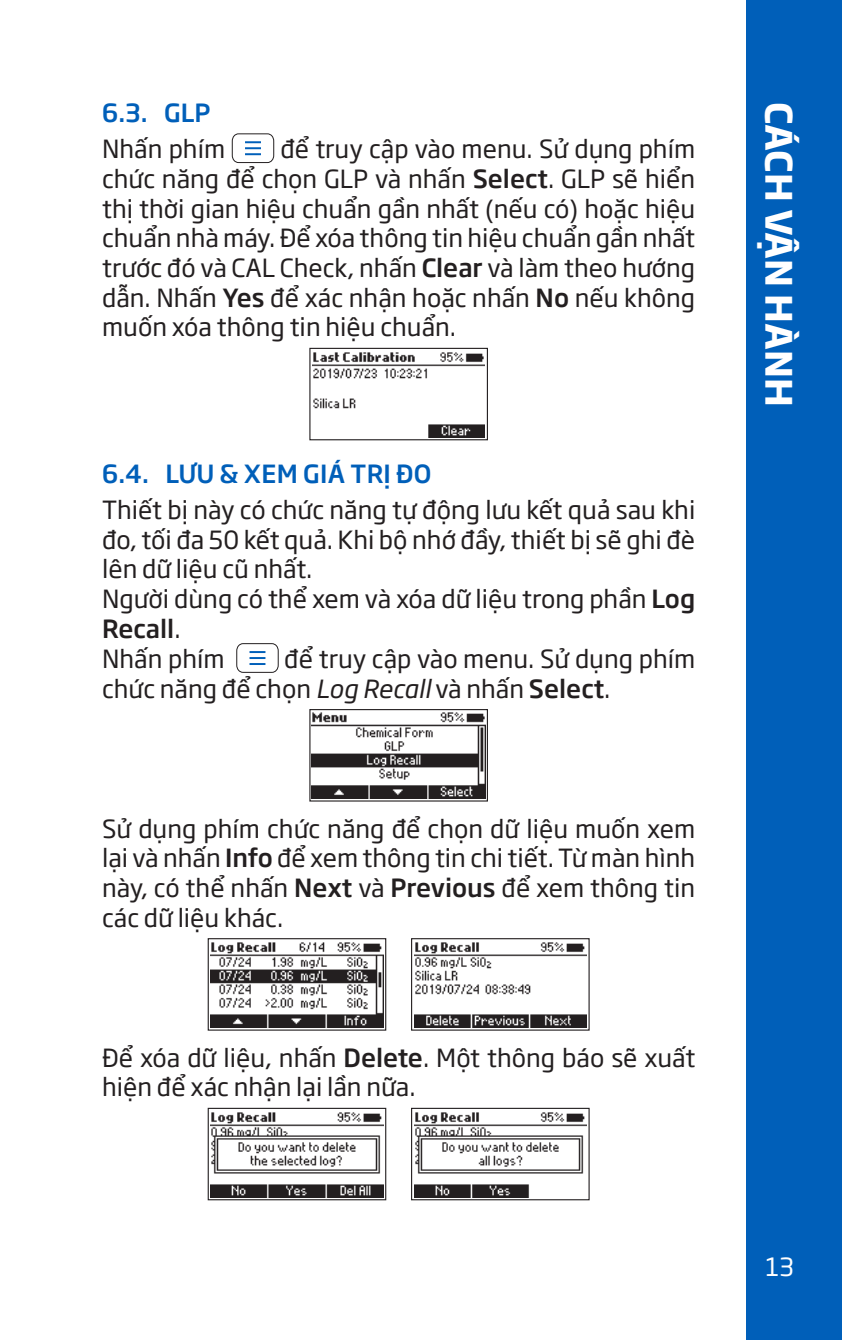
<style>
.page{position:relative;width:842px;height:1340px;background:#fff}
.page>*{position:absolute;margin:0;border:0;box-sizing:border-box;transform-origin:0 0}
.t1{font:700 36px "SVN Soho Gothic";color:#fff}
.body_text_MAN{font:24.75px/29.7px "SVN Soho Gothic";color:#231f20;text-align:justify}
.t2{font:500 24.75px "SVN Soho Gothic";letter-spacing:.015em;color:#005fb9}
.t3{font:24.75px "SVN Soho Gothic";color:#fff}
.s1{font-weight:500}
.s2{font-style:italic}
</style>
<div class="page">
<div style="left:746px;top:0;width:96px;height:1339px;background:#005fb9"></div>
<svg style="left:232px;top:134px;width:42px;height:29px"></svg>
<img style="left:313px;top:352px;width:172px;height:85px">
<div style="left:309px;top:348px;width:179px;height:92px;border:1px solid #231f20"></div>
<svg style="left:236px;top:643px;width:42px;height:29px"></svg>
<img style="left:312px;top:712px;width:173px;height:87px">
<div style="left:309px;top:709px;width:179px;height:92px;border:1px solid #231f20"></div>
<img style="left:211px;top:942px;width:172px;height:85px">
<div style="left:208px;top:938px;width:178px;height:92px;border:1px solid #231f20"></div>
<img style="left:414px;top:942px;width:172px;height:85px">
<div style="left:411px;top:938px;width:179px;height:92px;border:1px solid #231f20"></div>
<img style="left:211px;top:1112px;width:172px;height:85px">
<div style="left:208px;top:1107px;width:178px;height:93px;border:1px solid #231f20"></div>
<img style="left:414px;top:1112px;width:172px;height:85px">
<div style="left:411px;top:1107px;width:179px;height:93px;border:1px solid #231f20"></div>
<p class="t2" style="left:102px;top:93px;width:110px">6.3. GLP</p>
<p class="body_text_MAN" style="left:102px;top:133px;width:125px">Nhấn phím</p>
<p class="body_text_MAN" style="left:102px;top:133px;width:595px;text-indent:178px">để truy cập vào menu. Sử dụng phím chức năng để chọn GLP và nhấn <span class="s1">Select</span>. GLP sẽ hiển thị thời gian hiệu chuẩn gần nhất (nếu có) hoặc hiệu chuẩn nhà máy. Để xóa thông tin hiệu chuẩn gần nhất trước đó và CAL Check, nhấn <span class="s1">Clear</span> và làm theo hướng dẫn. Nhấn <span class="s1">Yes</span> để xác nhận hoặc nhấn <span class="s1">No</span> nếu không muốn xóa thông tin hiệu chuẩn.</p>
<p class="t2" style="left:102px;top:454px;width:331px">6.4. LƯU &amp; XEM GIÁ TRỊ ĐO</p>
<p class="body_text_MAN" style="left:102px;top:493px;width:595px">Thiết bị này có chức năng tự động lưu kết quả sau khi đo, tối đa 50 kết quả. Khi bộ nhớ đầy, thiết bị sẽ ghi đè lên dữ liệu cũ nhất.</p>
<p class="body_text_MAN" style="left:102px;top:582px;width:595px">Người dùng có thể xem và xóa dữ liệu trong phần <span class="s1">Log<br>Recall</span>.</p>
<p class="body_text_MAN" style="left:102px;top:642px;width:124px">Nhấn phím</p>
<p class="body_text_MAN" style="left:102px;top:642px;width:595px;text-indent:182px">để truy cập vào menu. Sử dụng phím chức năng để chọn <span class="s2">Log Recall</span> và nhấn <span class="s1">Select</span>.</p>
<p class="body_text_MAN" style="left:102px;top:812px;width:595px">Sử dụng phím chức năng để chọn dữ liệu muốn xem lại và nhấn <span class="s1">Info</span> để xem thông tin chi tiết. Từ màn hình này, có thể nhấn <span class="s1">Next</span> và <span class="s1">Previous</span> để xem thông tin các dữ liệu khác.</p>
<p class="body_text_MAN" style="left:102px;top:1041px;width:595px">Để xóa dữ liệu, nhấn <span class="s1">Delete</span>. Một thông báo sẽ xuất hiện để xác nhận lại lần nữa.</p>
<h1 class="t1" style="left:807px;top:102px;width:306px;rotate:90deg">CÁCH VẬN HÀNH</h1>
<p class="t3" style="left:765px;top:1247px;width:30px">13</p>
</div>
